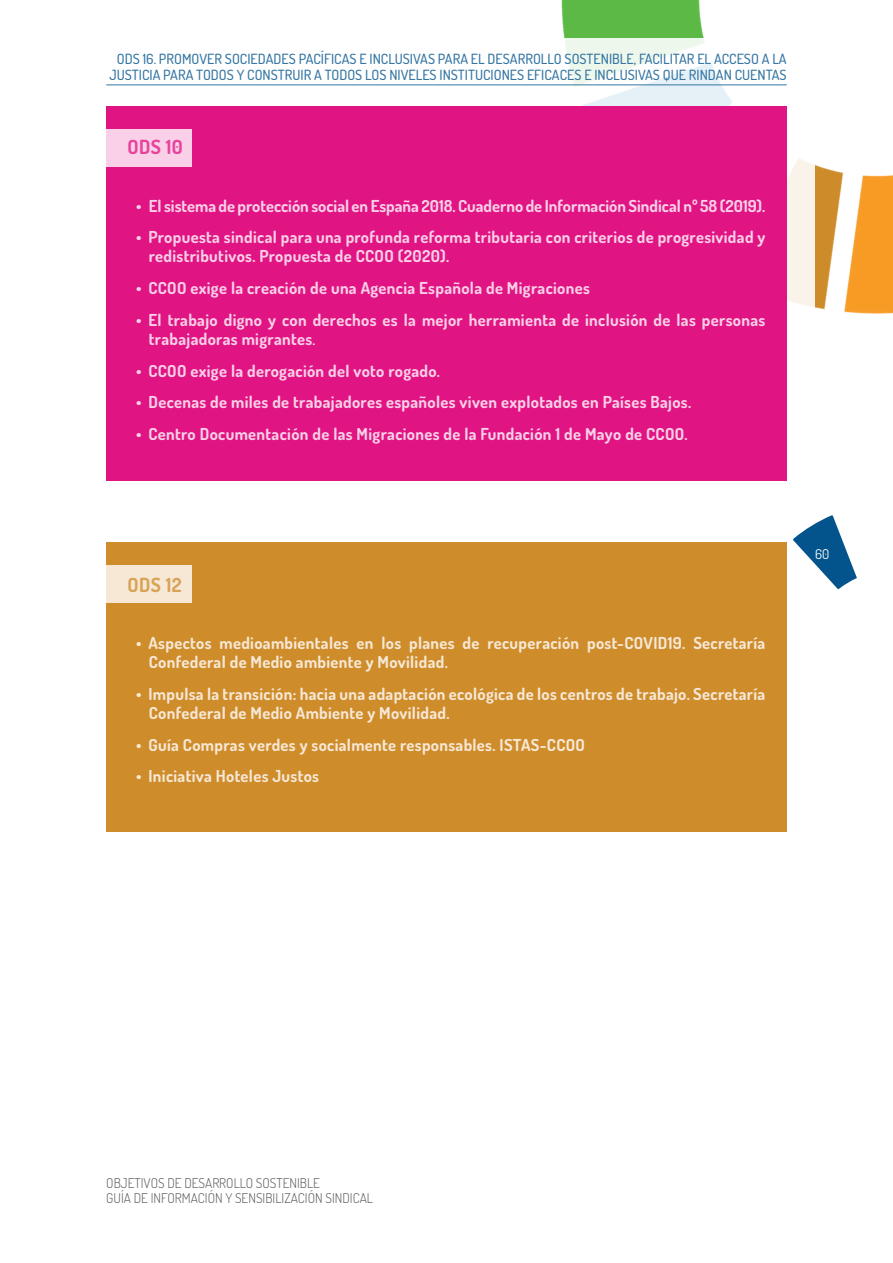
<style>
.page{position:relative;width:893px;height:1263px;background:#fff}
.page>*{position:absolute;margin:0;border:0;box-sizing:border-box;transform-origin:0 0}
.t1{font:700 19.5px "Dosis";color:#e7439d}
.t2{font:700 19.5px "Dosis";color:#d8a356}
.t3{font:700 16.5px/19px "Dosis";letter-spacing:.02em;color:#f9d0e7}
.t4{font:700 16.5px/18.9px "Dosis";letter-spacing:.02em;color:#f6e8d5}
.t5{font:700 16.5px "Dosis";color:#f9d0e7}
.t6{font:500 14.1px/16.2px "Dosis";color:#3576a3;text-align:center}
.t7{font:300 13.5px/15.6px "Dosis";color:#575756}
.t8{font:13.5px "Dosis";color:#fff}
.s1{font-weight:500;color:#fff}
</style>
<div class="page">
<img style="left:561px;top:0;width:332px;height:314px">
<svg style="left:440px;top:38px;width:375px;height:276px"></svg>
<svg style="left:793px;top:515px;width:64px;height:74px"></svg>
<hr style="left:106px;top:85px;width:681px;height:1px;background:#3576a3">
<div style="left:106px;top:542px;width:681px;height:290px;background:#cf8c2b"></div>
<div style="left:106px;top:566px;width:85px;height:37px;background:#f6e8d5"></div>
<div style="left:106px;top:106px;width:681px;height:374px;background:#e11484"></div>
<div style="left:106px;top:130px;width:85px;height:37px;background:#f9d0e7"></div>
<p class="t6" style="left:109px;top:51px;width:679px">ODS 16. PROMOVER SOCIEDADES PACÍFICAS E INCLUSIVAS PARA EL DESARROLLO SOSTENIBLE, FACILITAR EL ACCESO A LA<br>JUSTICIA PARA TODOS Y CONSTRUIR A TODOS LOS NIVELES INSTITUCIONES EFICACES E INCLUSIVAS QUE RINDAN CUENTAS</p>
<p class="t1" style="left:128px;top:136px;width:57px">ODS 10</p>
<p class="t5" style="left:136px;top:196px;width:631px">• El sistema de protección social en España 2018. Cuaderno de Información Sindical nº 58 (2019).</p>
<p class="t3" style="left:149px;top:228px;width:618px;text-indent:-13px">• Propuesta sindical para una profunda reforma tributaria con criterios de progresividad y redistributivos. Propuesta de CCOO (2020).</p>
<p class="t3" style="left:136px;top:279px;width:455px">• CCOO exige la creación de una Agencia Española de Migraciones</p>
<p class="t3" style="left:149px;top:310px;width:618px;text-indent:-13px">• El trabajo digno y con derechos es la mejor herramienta de inclusión de las personas trabajadoras migrantes<span class="s1">.</span></p>
<p class="t3" style="left:136px;top:361px;width:306px">• CCOO exige la derogación del voto rogado.</p>
<p class="t3" style="left:136px;top:393px;width:557px">• Decenas de miles de trabajadores españoles viven explotados en Países Bajos.</p>
<p class="t3" style="left:136px;top:424px;width:553px">• Centro Documentación de las Migraciones de la Fundación 1 de Mayo de CCOO.</p>
<p class="t2" style="left:128px;top:573px;width:55px">ODS 12</p>
<p class="t4" style="left:149px;top:634px;width:618px;text-indent:-13px">• Aspectos medioambientales en los planes de recuperación post-COVID19. Secretaría<br>Confederal de Medio ambiente y Movilidad.</p>
<p class="t4" style="left:149px;top:684px;width:618px;text-indent:-13px">• Impulsa la transición: hacia una adaptación ecológica de los centros de trabajo. Secretaría<br>Confederal de Medio Ambiente y Movilidad.</p>
<p class="t4" style="left:136px;top:735px;width:450px">• Guía Compras verdes y socialmente responsables. ISTAS-CCOO</p>
<p class="t4" style="left:136px;top:767px;width:185px">• Iniciativa Hoteles Justos</p>
<p class="t8" style="left:815px;top:546px;width:16px">60</p>
<p class="t7" style="left:106px;top:1175px;width:268px">OBJETIVOS DE DESARROLLO SOSTENIBLE<br>GUÍA DE INFORMACIÓN Y SENSIBILIZACIÓN SINDICAL</p>
</div>
